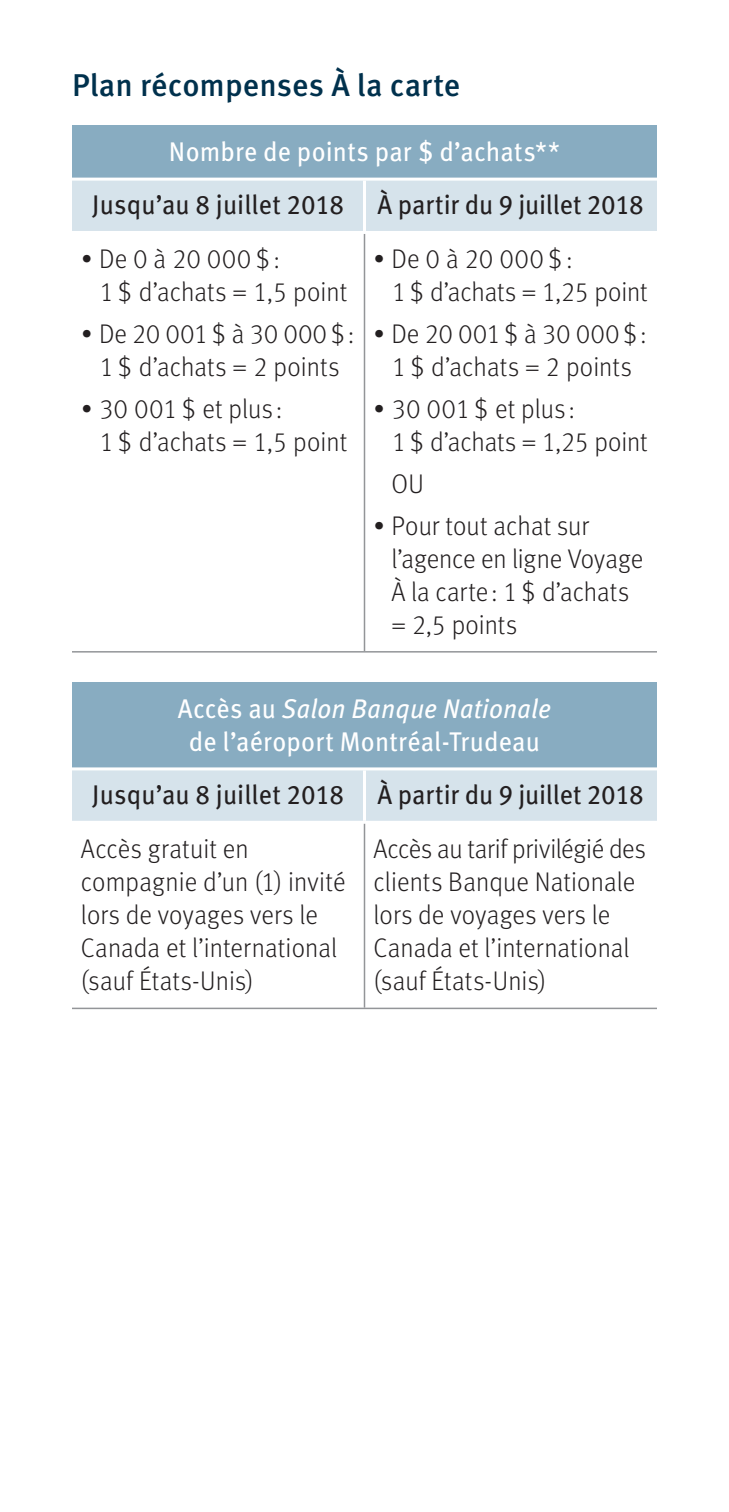
<style>
.page{position:relative;width:729px;height:1512px;background:#fff}
.page>*{position:absolute;margin:0;border:0;box-sizing:border-box;transform-origin:0 0}
.t1{font:500 31.5px "Meta OT";color:#00314d}
.t2{font:300 27px/33px "Meta OT";color:#231f20}
.t3{font:300 27px/33px "Meta OT";color:#231f20;scale:.95 1}
.t4{font:27px/33px "Meta OT";letter-spacing:.005em;color:#fff;text-align:center;scale:.95 1}
.t5{font:27px "Meta OT";color:#231f20;scale:.95 1}
.s1{font-style:italic}
</style>
<div class="page">
<div style="left:72px;top:126px;width:585px;height:53px;background:#88acc1"></div>
<div style="left:72px;top:181px;width:585px;height:50px;background:#d6e3eb"></div>
<hr style="left:363px;top:181px;width:3px;height:50px;background:#fff">
<hr style="left:364px;top:234px;width:1px;height:417px;background:#939598">
<hr style="left:72px;top:651px;width:585px;height:2px;background:#939598">
<hr style="left:72px;top:178px;width:585px;height:3px;background:#fff">
<div style="left:72px;top:683px;width:585px;height:86px;background:#88acc1"></div>
<div style="left:72px;top:770px;width:585px;height:51px;background:#d6e3eb"></div>
<svg style="left:72px;top:824px;width:585px;height:184px"></svg>
<hr style="left:363px;top:770px;width:3px;height:51px;background:#fff">
<hr style="left:364px;top:824px;width:1px;height:184px;background:#939598">
<hr style="left:72px;top:1008px;width:585px;height:1px;background:#939598">
<hr style="left:72px;top:767px;width:585px;height:3px;background:#fff">
<p class="t1" style="left:72px;top:73px;width:390px">Plan récompenses À la carte</p>
<p class="t4" style="left:169px;top:137px;width:413px">Nombre de points par $ d’achats**</p>
<p class="t5" style="left:92px;top:195px;width:582px">Jusqu’au 8 juillet 2018 À partir du 9 juillet 2018</p>
<p class="t2" style="left:99px;top:244px;width:250px;text-indent:-18px">• De 0 à 20 000 $ :<br>1 $ d’achats = 1,5 point</p>
<p class="t2" style="left:81px;top:319px;width:275px;text-align:center">• De 20 001 $ à 30 000 $ :<br>1 $ d’achats = 2 points</p>
<p class="t2" style="left:99px;top:394px;width:250px;text-indent:-18px">• 30 001 $ et plus :<br>1 $ d’achats = 1,5 point</p>
<p class="t2" style="left:392px;top:244px;width:258px;text-indent:-18px">• De 0 à 20 000 $ :<br>1 $ d’achats = 1,25 point</p>
<p class="t2" style="left:374px;top:319px;width:275px;text-align:center">• De 20 001 $ à 30 000 $ :<br>1 $ d’achats = 2 points</p>
<p class="t2" style="left:392px;top:394px;width:258px;text-indent:-18px">• 30 001 $ et plus :<br>1 $ d’achats = 1,25 point</p>
<p class="t3" style="left:392px;top:469px;width:36px">OU</p>
<p class="t2" style="left:392px;top:511px;width:253px;text-indent:-18px">• Pour tout achat sur l’agence en ligne Voyage<br>À la carte : 1 $ d’achats = 2,5 points</p>
<p class="t4" style="left:178px;top:694px;width:394px">Accès au <span class="s1">Salon Banque Nationale </span>de l’aéroport Montréal-Trudeau</p>
<p class="t5" style="left:92px;top:785px;width:582px">Jusqu’au 8 juillet 2018 À partir du 9 juillet 2018</p>
<p class="t3" style="left:81px;top:835px;width:280px">Accès gratuit en compagnie d’un (1) invité lors de voyages vers le<br>Canada et l’international (sauf États-Unis)</p>
<p class="t3" style="left:373px;top:835px;width:288px">Accès au tarif privilégié des clients Banque Nationale lors de voyages vers le<br>Canada et l’international (sauf États-Unis)</p>
</div>
